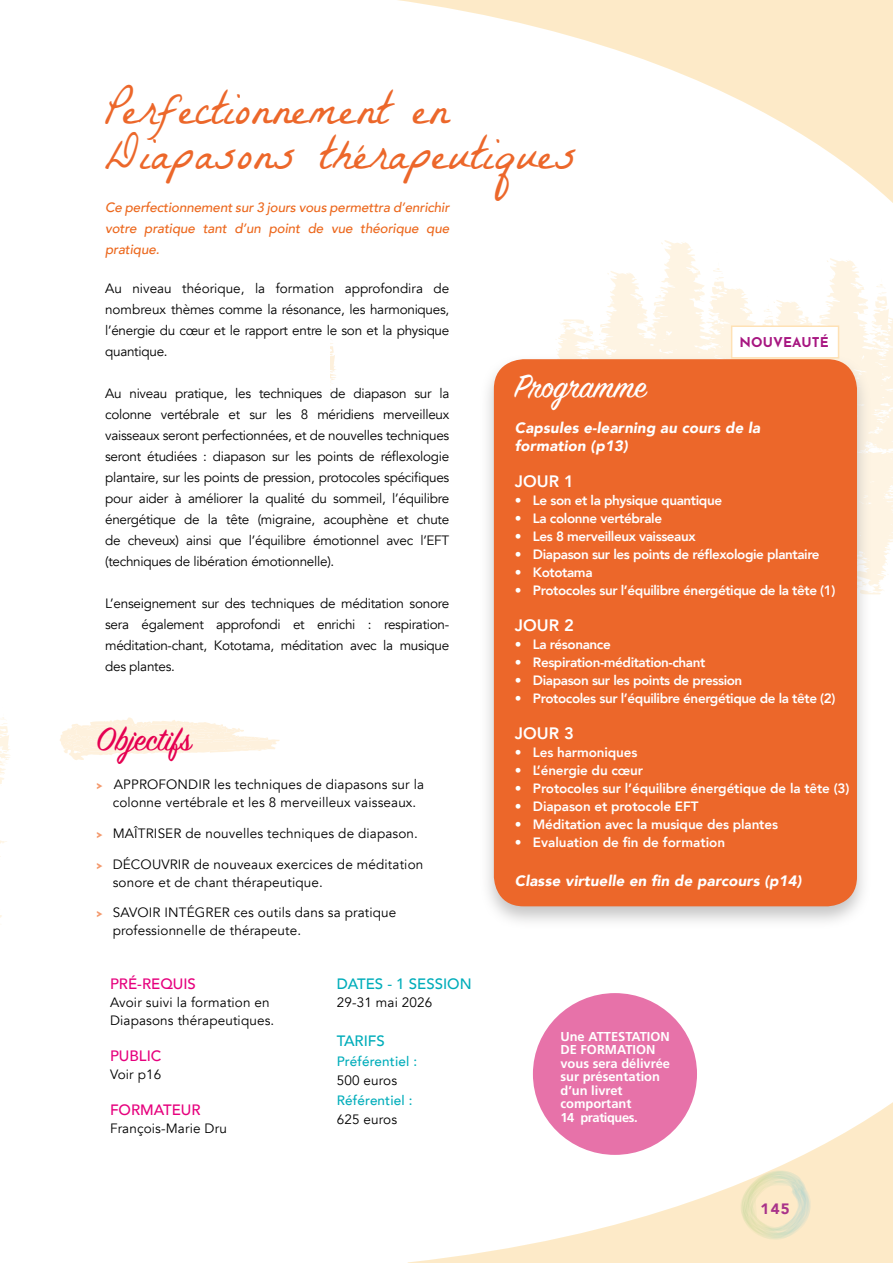
<style>
.page{position:relative;width:893px;height:1263px;background:#fff}
.page>*{position:absolute;margin:0;border:0;box-sizing:border-box;transform-origin:0 0}
.t1{font:46.5px/45px "La Belle Aurore";letter-spacing:.01em;color:#ec672a}
.t2{font:36px "Sign Painter House Script";color:#e50051}
.t3{font:36px "Sign Painter House Script";color:#fff}
.t4{font:800 16.5px "Avenir";color:#fff}
.t5{font:italic 900 15px/18px "Avenir";letter-spacing:.01em;color:#fff}
.t6{font:500 15px "Avenir";color:#e6007d}
.t7{font:500 15px "Avenir";color:#00adba}
.t8{font:900 15px "Avenir";color:#a9338a}
.t9{font:13.5px/21px "Avenir";letter-spacing:.01em;color:#000}
.t10{font:800 13.5px "Avenir";letter-spacing:-.03em;color:#fff}
.t11{font:800 13.5px "Avenir";letter-spacing:-.01em;color:#fff}
.t12{font:italic 500 13.5px/21px "Avenir";letter-spacing:-.01em;color:#ec671c;text-align:justify}
.t13{font:800 13.5px "Avenir";color:#fff}
.t14{font:500 13.5px "Avenir";letter-spacing:.01em;color:#00adba}
.t15{font:700 13.5px "Josefin Sans";letter-spacing:.01em;color:#a71681}
.t16{font:700 12.9px/13.5px "Frutiger";color:#fff}
.s1{font-family:"Josefin Sans";font-weight:700;font-size:12px;color:#f3986b}
</style>
<div class="page">
<svg style="left:330px;top:339px;width:6px;height:123px"></svg>
<svg style="left:556px;top:249px;width:337px;height:326px"></svg>
<svg style="left:656px;top:289px;width:9px;height:11px"></svg>
<svg style="left:607px;top:273px;width:6px;height:4px"></svg>
<svg style="left:877px;top:354px;width:8px;height:11px"></svg>
<svg style="left:876px;top:412px;width:11px;height:5px"></svg>
<svg style="left:713px;top:261px;width:11px;height:19px"></svg>
<svg style="left:697px;top:346px;width:13px;height:3px"></svg>
<svg style="left:762px;top:297px;width:17px;height:28px"></svg>
<svg style="left:887px;top:540px;width:4px;height:9px"></svg>
<svg style="left:871px;top:558px;width:17px;height:37px"></svg>
<svg style="left:0;top:717px;width:10px;height:201px"></svg>
<svg style="left:398px;top:0;width:495px;height:249px"></svg>
<svg style="left:407px;top:1008px;width:486px;height:255px"></svg>
<svg style="left:740px;top:1170px;width:71px;height:70px"></svg>
<div style="left:479px;top:353px;width:392px;height:576px;background:#b3b2b2;opacity:.75"></div>
<div style="left:494px;top:359px;width:363px;height:547px;background:#ec672a;border-radius:30px"></div>
<svg style="left:60px;top:717px;width:220px;height:43px"></svg>
<div style="left:533px;top:993px;width:164px;height:162px;background:#e772a9;border-radius:50%"></div>
<div style="left:731px;top:325px;width:108px;height:34px;background:#fff;border:2px solid #fee1b5"></div>
<h1 class="t1" style="left:105px;top:85px;width:473px">Perfectionnement en<br>Diapasons thérapeutiques</h1>
<p class="t12" style="left:105px;top:197px;width:346px">Ce perfectionnement sur 3 jours vous permettra d’enrichir votre pratique tant d’un point de vue théorique que pratique.</p>
<p class="t9" style="left:105px;top:278px;width:346px;text-align:justify">Au niveau théorique, la formation approfondira de nombreux thèmes comme la résonance, les harmoniques, l’énergie du cœur et le rapport entre le son et la physique quantique.</p>
<p class="t9" style="left:105px;top:383px;width:346px;text-align:justify">Au niveau pratique, les techniques de diapason sur la colonne vertébrale et sur les 8 méridiens merveilleux vaisseaux seront perfectionnées, et de nouvelles techniques seront étudiées : diapason sur les points de réflexologie plantaire, sur les points de pression, protocoles spécifiques pour aider à améliorer la qualité du sommeil, l’équilibre énergétique de la tête (migraine, acouphène et chute de cheveux) ainsi que l’équilibre émotionnel avec l’EFT (techniques de libération émotionnelle).</p>
<p class="t9" style="left:105px;top:593px;width:346px;text-align:justify">L’enseignement sur des techniques de méditation sonore sera également approfondi et enrichi : respiration&shy;méditation-chant, Kototama, méditation avec la musique des plantes.</p>
<p class="t15" style="left:739px;top:330px;width:91px">NOUVEAUTÉ</p>
<h2 class="t3" style="left:515px;top:364px;width:133px">Programme</h2>
<p class="t5" style="left:515px;top:418px;width:247px">Capsules e-learning au cours de la formation (p13)</p>
<p class="t4" style="left:515px;top:468px;width:60px">JOUR 1</p>
<p class="t10" style="left:515px;top:489px;width:209px">• Le son et la physique quantique</p>
<p class="t10" style="left:515px;top:507px;width:149px">• La colonne vertébrale</p>
<p class="t10" style="left:515px;top:525px;width:182px">• Les 8 merveilleux vaisseaux</p>
<p class="t10" style="left:515px;top:543px;width:306px">• Diapason sur les points de réflexologie plantaire</p>
<p class="t10" style="left:515px;top:561px;width:79px">• Kototama</p>
<p class="t10" style="left:515px;top:579px;width:322px">• Protocoles sur l’équilibre énergétique de la tête (1)</p>
<p class="t4" style="left:515px;top:612px;width:60px">JOUR 2</p>
<p class="t10" style="left:515px;top:633px;width:97px">• La résonance</p>
<p class="t10" style="left:515px;top:651px;width:192px">• Respiration-méditation-chant</p>
<p class="t10" style="left:515px;top:669px;width:229px">• Diapason sur les points de pression</p>
<p class="t10" style="left:515px;top:687px;width:322px">• Protocoles sur l’équilibre énergétique de la tête (2)</p>
<p class="t4" style="left:515px;top:720px;width:60px">JOUR 3</p>
<p class="t11" style="left:515px;top:741px;width:124px">• Les harmoniques</p>
<p class="t11" style="left:515px;top:759px;width:130px">• L’énergie du cœur</p>
<p class="t11" style="left:515px;top:777px;width:336px">• Protocoles sur l’équilibre énergétique de la tête (3)</p>
<p class="t11" style="left:515px;top:795px;width:185px">• Diapason et protocole EFT</p>
<p class="t11" style="left:515px;top:813px;width:265px">• Méditation avec la musique des plantes</p>
<p class="t13" style="left:515px;top:831px;width:212px">• Evaluation de fin de formation</p>
<p class="t5" style="left:515px;top:871px;width:288px">Classe virtuelle en fin de parcours (p14)</p>
<h2 class="t2" style="left:96px;top:717px;width:97px">Objectifs</h2>
<p class="t9" style="left:113px;top:776px;width:313px;line-height:18px;text-indent:-16px"><span class="s1">&gt;</span> APPROFONDIR les techniques de diapasons sur la colonne vertébrale et les 8 merveilleux vaisseaux.</p>
<p class="t9" style="left:96px;top:823px;width:323px"><span class="s1">&gt;</span> MAÎTRISER de nouvelles techniques de diapason.</p>
<p class="t9" style="left:113px;top:855px;width:312px;line-height:18px;text-indent:-16px"><span class="s1">&gt;</span> DÉCOUVRIR de nouveaux exercices de méditation sonore et de chant thérapeutique.</p>
<p class="t9" style="left:113px;top:904px;width:285px;line-height:18px;text-indent:-16px"><span class="s1">&gt;</span> SAVOIR INTÉGRER ces outils dans sa pratique professionnelle de thérapeute.</p>
<p class="t6" style="left:110px;top:971px;width:87px">PRÉ-REQUIS</p>
<p class="t9" style="left:110px;top:994px;width:166px;line-height:18px">Avoir suivi la formation en<br>Diapasons thérapeutiques.</p>
<p class="t6" style="left:110px;top:1043px;width:53px">PUBLIC</p>
<p class="t9" style="left:110px;top:1064px;width:53px">Voir p16</p>
<p class="t6" style="left:110px;top:1097px;width:92px">FORMATEUR</p>
<p class="t9" style="left:110px;top:1118px;width:118px">François-Marie Dru</p>
<p class="t7" style="left:337px;top:971px;width:136px">DATES - 1 SESSION</p>
<p class="t9" style="left:337px;top:992px;width:97px">29-31 mai 2026</p>
<p class="t7" style="left:337px;top:1028px;width:50px">TARIFS</p>
<p class="t14" style="left:337px;top:1049px;width:82px">Préférentiel :</p>
<p class="t9" style="left:337px;top:1070px;width:62px">500 euros</p>
<p class="t14" style="left:337px;top:1088px;width:77px">Référentiel :</p>
<p class="t9" style="left:337px;top:1109px;width:62px">625 euros</p>
<p class="t16" style="left:560px;top:1029px;width:111px">Une ATTESTATION<br>DE FORMATION vous sera délivrée sur présentation d’un livret comportant<br>14 pratiques.</p>
<p class="t8" style="left:760px;top:1196px;width:31px">145</p>
</div>
